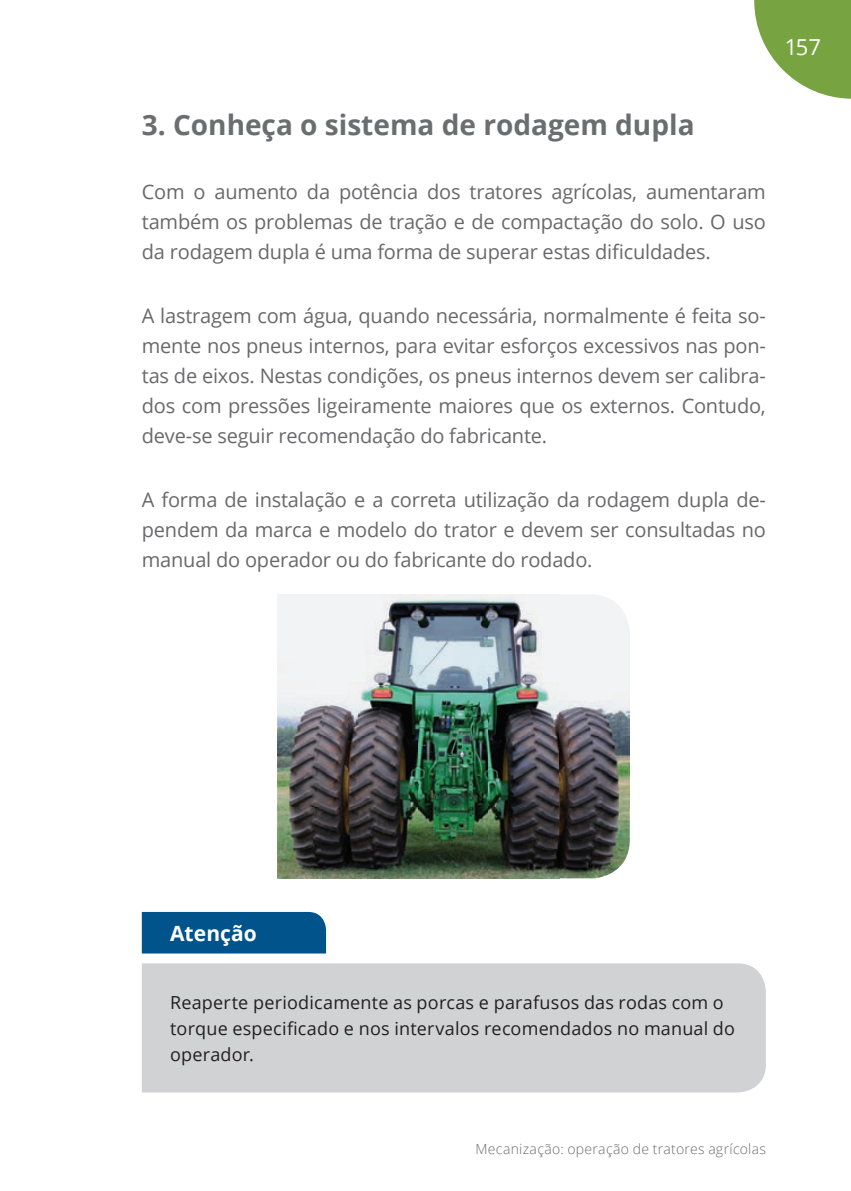
<style>
.page{position:relative;width:851px;height:1191px;background:#fff}
.page>*{position:absolute;margin:0;border:0;box-sizing:border-box;transform-origin:0 0}
.t1{font:700 28px "Open Sans";color:#6c6d70}
.t2{font:22px "Open Sans";color:#fff}
.t3{font:700 21px "Open Sans";letter-spacing:.005em;color:#fff}
.t4{font:20px/30px "Open Sans";letter-spacing:-.01em;color:#69696c;text-align:justify}
.t5{font:18px/26px "Open Sans";letter-spacing:.01em;color:#231f20}
.t6{font:300 14px "Open Sans";letter-spacing:.02em;color:#6c6d70}
</style>
<div class="page">
<img style="left:278px;top:594px;width:351px;height:284px">
<div style="left:142px;top:963px;width:623px;height:129px;background:#d1d2d4"></div>
<div style="left:142px;top:912px;width:184px;height:41px;background:#01548b"></div>
<svg style="left:754px;top:0;width:97px;height:99px"></svg>
<p class="t2" style="left:784px;top:32px;width:38px">157</p>
<h1 class="t1" style="left:142px;top:105px;width:554px">3. Conheça o sistema de rodagem dupla</h1>
<p class="t4" style="left:142px;top:176px;width:625px">Com o aumento da potência dos tratores agrícolas, aumentaram também os problemas de tração e de compactação do solo. O uso da rodagem dupla é uma forma de superar estas dificuldades.</p>
<p class="t4" style="left:142px;top:300px;width:625px">A lastragem com água, quando necessária, normalmente é feita so&shy;mente nos pneus internos, para evitar esforços excessivos nas pon&shy;tas de eixos. Nestas condições, os pneus internos devem ser calibra&shy;dos com pressões ligeiramente maiores que os externos. Contudo, deve-se seguir recomendação do fabricante.</p>
<p class="t4" style="left:142px;top:484px;width:625px">A forma de instalação e a correta utilização da rodagem dupla de&shy;pendem da marca e modelo do trator e devem ser consultadas no manual do operador ou do fabricante do rodado.</p>
<p class="t3" style="left:170px;top:918px;width:88px">Atenção</p>
<p class="t5" style="left:170px;top:988px;width:566px">Reaperte periodicamente as porcas e parafusos das rodas com o torque especificado e nos intervalos recomendados no manual do operador.</p>
<p class="t6" style="left:475px;top:1139px;width:292px">Mecanização: operação de tratores agrícolas</p>
</div>
